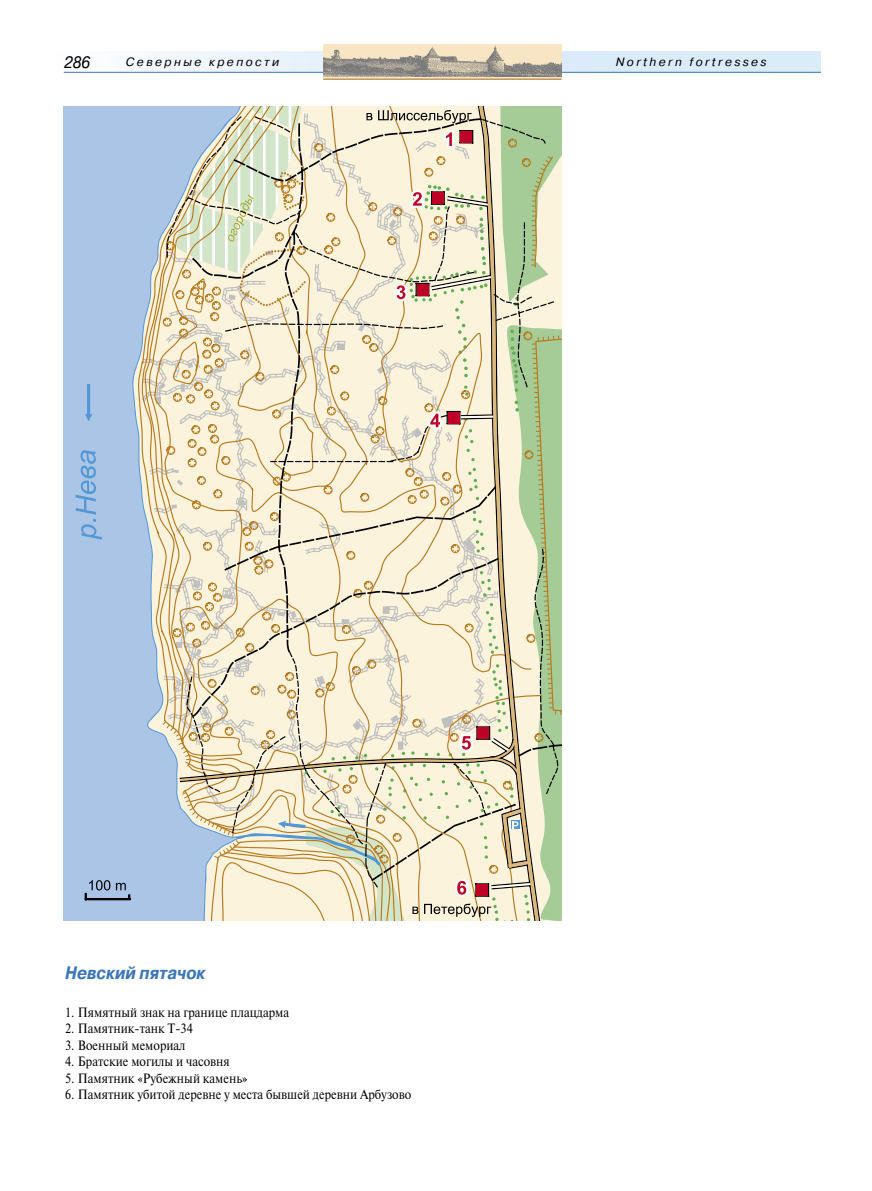
<style>
.page{position:relative;width:872px;height:1191px;background:#fff}
.page>*{position:absolute;margin:0;border:0;box-sizing:border-box;transform-origin:0 0}
.t1{font:italic 700 18px "Pragmatica C";color:#3b76ba;scale:.9 1}
.t2{font:italic 16.5px "Pragmatica C";color:#000;scale:.9 1}
.t3{font:13.5px "Newton C";color:#000;scale:.9 1}
.t4{font:italic 12px "Pragmatica C";letter-spacing:.2em;color:#000}
</style>
<div class="page">
<svg style="left:64px;top:51px;width:757px;height:21px"></svg>
<hr style="left:64px;top:72px;width:757px;height:1px;background:#3b76ba">
<div style="left:323px;top:44px;width:238px;height:35px;background:#f7e5c3"></div>
<hr style="left:323px;top:79px;width:238px;height:1px;background:#a4742a">
<img style="left:323px;top:45px;width:238px;height:32px">
<svg style="left:64px;top:106px;width:498px;height:815px;background:#d7d8c9"></svg>
<div style="left:432px;top:192px;width:11px;height:12px;background:#be0027"></div>
<div style="left:417px;top:284px;width:11px;height:11px;background:#be0027"></div>
<div style="left:477px;top:727px;width:12px;height:11px;background:#be0027"></div>
<div style="left:460px;top:131px;width:12px;height:11px;background:#be0027"></div>
<div style="left:476px;top:884px;width:12px;height:11px;background:#be0027"></div>
<div style="left:448px;top:412px;width:11px;height:11px;background:#be0027"></div>
<p class="t2" style="left:64px;top:53px;width:30px">286</p>
<p class="t4" style="left:126px;top:55px;width:155px">Северные крепости</p>
<p class="t4" style="left:616px;top:55px;width:152px">Northern fortresses</p>
<h1 class="t1" style="left:65px;top:963px;width:157px">Невский пятачок</h1>
<p class="t3" style="left:65px;top:1004px;width:250px">1. Пямятный знак на границе плацдарма</p>
<p class="t3" style="left:65px;top:1021px;width:143px">2. Памятник-танк Т-34</p>
<p class="t3" style="left:65px;top:1037px;width:135px">3. Военный мемориал</p>
<p class="t3" style="left:65px;top:1054px;width:184px">4. Братские могилы и часовня</p>
<p class="t3" style="left:65px;top:1070px;width:204px">5. Памятник «Рубежный камень»</p>
<p class="t3" style="left:65px;top:1087px;width:386px">6. Памятник убитой деревне у места бывшей деревни Арбузово</p>
</div>
